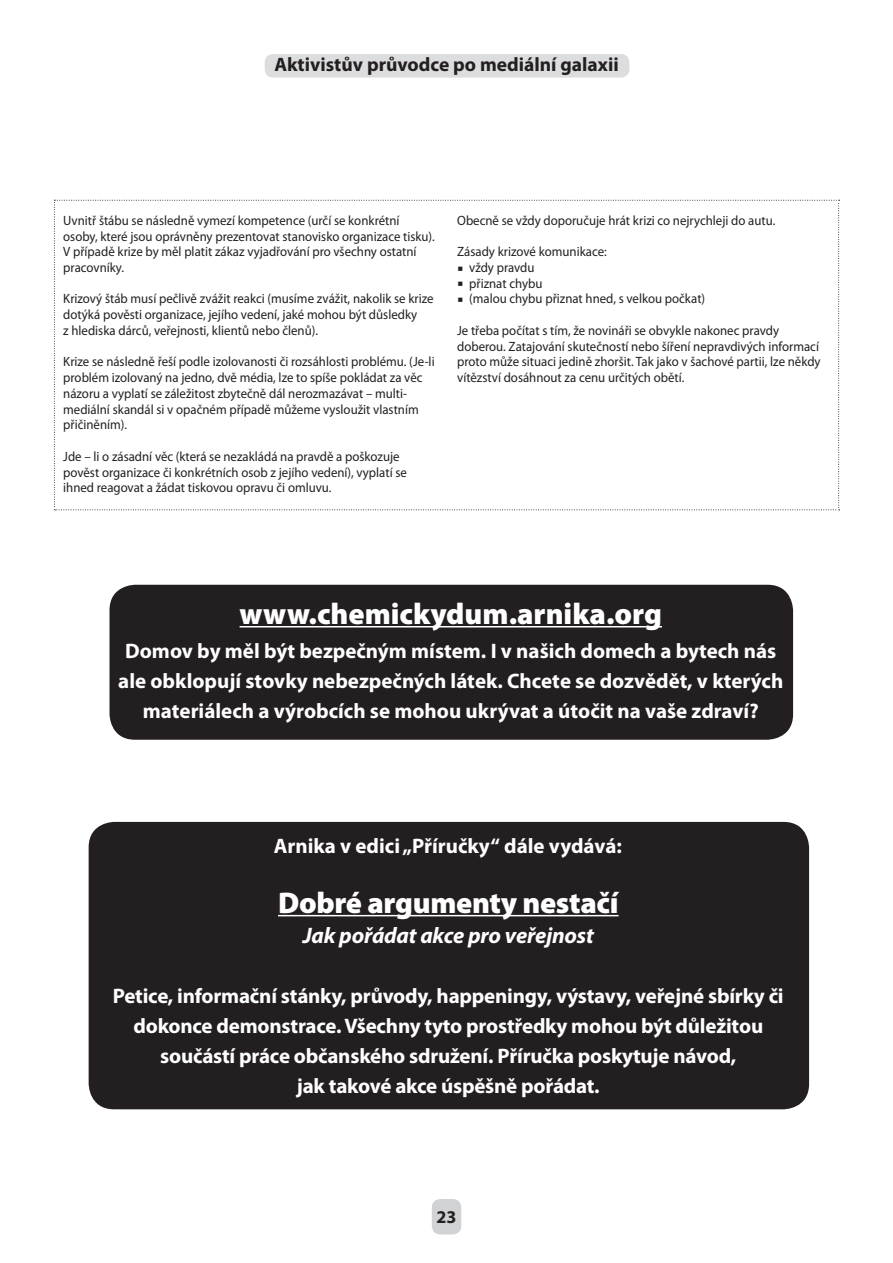
<style>
.page{position:relative;width:893px;height:1263px;background:#fff}
.page>*{position:absolute;margin:0;border:0;box-sizing:border-box;transform-origin:0 0}
.t1{font:900 30px "Myriad Pro";letter-spacing:-.01em;color:#fff}
.t2{font:italic 700 22.5px "Myriad Pro";letter-spacing:-.01em;color:#fff}
.t3{font:700 21px/30px "Myriad Pro";letter-spacing:-.01em;color:#fff;text-align:center}
.t4{font:700 19.5px "Myriad Pro";color:#231f20}
.t5{font:700 18px "Myriad Pro";color:#231f20}
.t6{font:13.5px/15.8px "Myriad Pro";color:#231f20;scale:.95 1}
</style>
<div class="page">
<div style="left:265px;top:54px;width:364px;height:24px;background:#dcdddf;border-radius:9px"></div>
<div style="left:432px;top:1199px;width:29px;height:35px;background:#d1d2d4;border-radius:9px"></div>
<div style="left:109px;top:585px;width:684px;height:155px;background:#231f20;border-radius:26px"></div>
<hr style="left:240px;top:626px;width:422px;height:2px;background:#fff">
<div style="left:89px;top:822px;width:720px;height:287px;background:#231f20;border-radius:26px"></div>
<hr style="left:278px;top:915px;width:340px;height:1px;background:#fff">
<svg style="left:54px;top:200px;width:786px;height:310px"></svg>
<h3 class="t4" style="left:274px;top:57px;width:346px">Aktivistův průvodce po mediální galaxii</h3>
<p class="t6" style="left:63px;top:213px;width:393px">Uvnitř štábu se následně vymezí kompetence (určí se konkrétní osoby, které jsou oprávněny prezentovat stanovisko organizace tisku).<br>V případě krize by měl platit zákaz vyjadřování pro všechny ostatní pracovníky.</p>
<p class="t6" style="left:63px;top:292px;width:391px">Krizový štáb musí pečlivě zvážit reakci (musíme zvážit, nakolik se krize dotýká pověsti organizace, jejího vedení, jaké mohou být důsledky<br>z hlediska dárců, veřejnosti, klientů nebo členů).</p>
<p class="t6" style="left:63px;top:355px;width:392px">Krize se následně řeší podle izolovanosti či rozsáhlosti problému. (Je-li problém izolovaný na jedno, dvě média, lze to spíše pokládat za věc názoru a vyplatí se záležitost zbytečně dál nerozmazávat – multi&shy;mediální skandál si v opačném případě můžeme vysloužit vlastním přičiněním).</p>
<p class="t6" style="left:63px;top:449px;width:363px">Jde – li o zásadní věc (která se nezakládá na pravdě a poškozuje pověst organizace či konkrétních osob z jejího vedení), vyplatí se ihned reagovat a žádat tiskovou opravu či omluvu.</p>
<p class="t6" style="left:457px;top:213px;width:336px">Obecně se vždy doporučuje hrát krizi co nejrychleji do autu.</p>
<p class="t6" style="left:469px;top:245px;width:250px;text-indent:-12px">Zásady krizové komunikace:<br>vždy pravdu<br>přiznat chybu<br>(malou chybu přiznat hned, s velkou počkat)</p>
<p class="t6" style="left:457px;top:324px;width:384px">Je třeba počítat s tím, že novináři se obvykle nakonec pravdy doberou. Zatajování skutečností nebo šíření nepravdivých informací proto může situaci jedině zhoršit. Tak jako v šachové partii, lze někdy vítězství dosáhnout za cenu určitých obětí.</p>
<h1 class="t1" style="left:240px;top:602px;width:424px">www.chemickydum.arnika.org</h1>
<h3 class="t3" style="left:118px;top:638px;width:666px">Domov by měl být bezpečným místem. I v našich domech a bytech nás ale obklopují stovky nebezpečných látek. Chcete se dozvědět, v kterých materiálech a výrobcích se mohou ukrývat a útočit na vaše zdraví?</h3>
<h3 class="t3" style="left:274px;top:832px;width:350px">Arnika v edici „Příručky“ dále vydává:</h3>
<h1 class="t1" style="left:278px;top:891px;width:342px">Dobré argumenty nestačí</h1>
<h2 class="t2" style="left:303px;top:927px;width:293px">Jak pořádat akce pro veřejnost</h2>
<p class="t3" style="left:113px;top:982px;width:672px">Petice, informační stánky, průvody, happeningy, výstavy, veřejné sbírky či dokonce demonstrace. Všechny tyto prostředky mohou být důležitou součástí práce občanského sdružení. Příručka poskytuje návod,<br>jak takové akce úspěšně pořádat.</p>
<h3 class="t5" style="left:436px;top:1210px;width:21px">23</h3>
</div>
